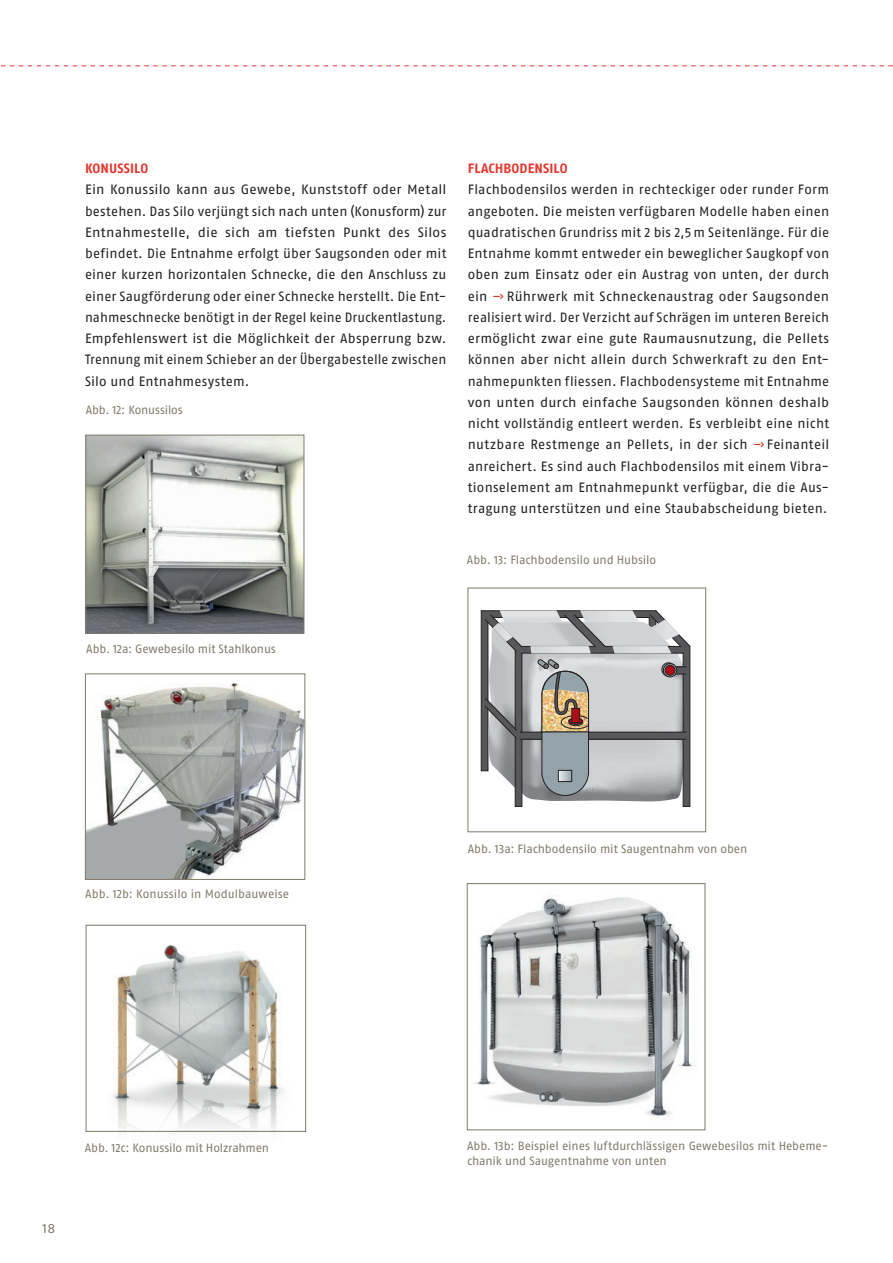
<style>
.page{position:relative;width:893px;height:1263px;background:#fff}
.page>*{position:absolute;margin:0;border:0;box-sizing:border-box;transform-origin:0 0}
.Copy_neu{font:13.5px/21.3px "Fago No Lf";letter-spacing:.01em;color:#231f20;text-align:justify}
.Copy_neu-2{font:700 13.5px "Fago No Lf";letter-spacing:.01em;color:#e5352c}
.t1{font:13.5px "Fago No Lf";color:#817a6b}
.Copy_neu-3{font:12px/15px "Fago No Lf";letter-spacing:-.01em;color:#817a6b}
.s1{color:#e5352c}
</style>
<div class="page">
<svg style="left:0;top:65px;width:893px;height:1px"></svg>
<img style="left:474px;top:895px;width:221px;height:224px">
<div style="left:467px;top:883px;width:238px;height:247px;border:1px solid #817a6b"></div>
<svg style="left:481px;top:610px;width:210px;height:197px;background:#adadae"></svg>
<div style="left:468px;top:588px;width:238px;height:244px;border:1px solid #817a6b"></div>
<svg style="left:86px;top:925px;width:220px;height:207px"></svg>
<img style="left:87px;top:682px;width:216px;height:196px">
<div style="left:85px;top:673px;width:220px;height:207px;border:1px solid #817a6b"></div>
<img style="left:87px;top:437px;width:215px;height:195px">
<div style="left:85px;top:435px;width:219px;height:199px;border:1px solid #817a6b"></div>
<p class="Copy_neu-2" style="left:85px;top:160px;width:65px">KONUSSILO</p>
<p class="Copy_neu" style="left:85px;top:179px;width:363px">Ein Konussilo kann aus Gewebe, Kunststoff oder Metall bestehen. Das Silo verjüngt sich nach unten (Konusform) zur Entnahmestelle, die sich am tiefsten Punkt des Silos befindet. Die Entnahme erfolgt über Saugsonden oder mit einer kurzen horizontalen Schnecke, die den Anschluss zu einer Saugförderung oder einer Schnecke herstellt. Die Ent&shy;nahmeschnecke benötigt in der Regel keine Druckentlastung.<br>Empfehlenswert ist die Möglichkeit der Absperrung bzw.<br>Trennung mit einem Schieber an der Übergabestelle zwischen Silo und Entnahmesystem.</p>
<p class="Copy_neu-3" style="left:86px;top:402px;width:99px">Abb. 12: Konussilos</p>
<p class="Copy_neu-2" style="left:468px;top:160px;width:101px">FLACHBODENSILO</p>
<p class="Copy_neu" style="left:468px;top:179px;width:363px">Flachbodensilos werden in rechteckiger oder runder Form angeboten. Die meisten verfügbaren Modelle haben einen quadratischen Grundriss mit 2 bis 2,5 m Seitenlänge. Für die Entnahme kommt entweder ein beweglicher Saugkopf von oben zum Einsatz oder ein Austrag von unten, der durch ein <span class="s1">–›</span> Rührwerk mit Schneckenaustrag oder Saugsonden realisiert wird. Der Verzicht auf Schrägen im unteren Bereich ermöglicht zwar eine gute Raumausnutzung, die Pellets können aber nicht allein durch Schwerkraft zu den Ent&shy;nahmepunkten fliessen. Flachbodensysteme mit Entnahme von unten durch einfache Saugsonden können deshalb nicht vollständig entleert werden. Es verbleibt eine nicht nutzbare Restmenge an Pellets, in der sich <span class="s1">–›</span> Feinanteil anreichert. Es sind auch Flachbodensilos mit einem Vibra&shy;tionselement am Entnahmepunkt verfügbar, die die Aus&shy;tragung unterstützen und eine Staubabscheidung bieten.</p>
<p class="Copy_neu-3" style="left:467px;top:552px;width:191px">Abb. 13: Flachbodensilo und Hubsilo</p>
<p class="Copy_neu-3" style="left:86px;top:641px;width:191px">Abb. 12a: Gewebesilo mit Stahlkonus</p>
<p class="Copy_neu-3" style="left:85px;top:887px;width:206px">Abb. 12b: Konussilo in Modulbauweise</p>
<p class="Copy_neu-3" style="left:468px;top:841px;width:281px">Abb. 13a: Flachbodensilo mit Saugentnahm von oben</p>
<p class="t1" style="left:43px;top:1221px;width:14px">18</p>
<p class="Copy_neu-3" style="left:85px;top:1140px;width:186px">Abb. 12c: Konussilo mit Holzrahmen</p>
<p class="Copy_neu-3" style="left:467px;top:1138px;width:363px">Abb. 13b: Beispiel eines luftdurchlässigen Gewebesilos mit Hebeme&shy;chanik und Saugentnahme von unten</p>
</div>
